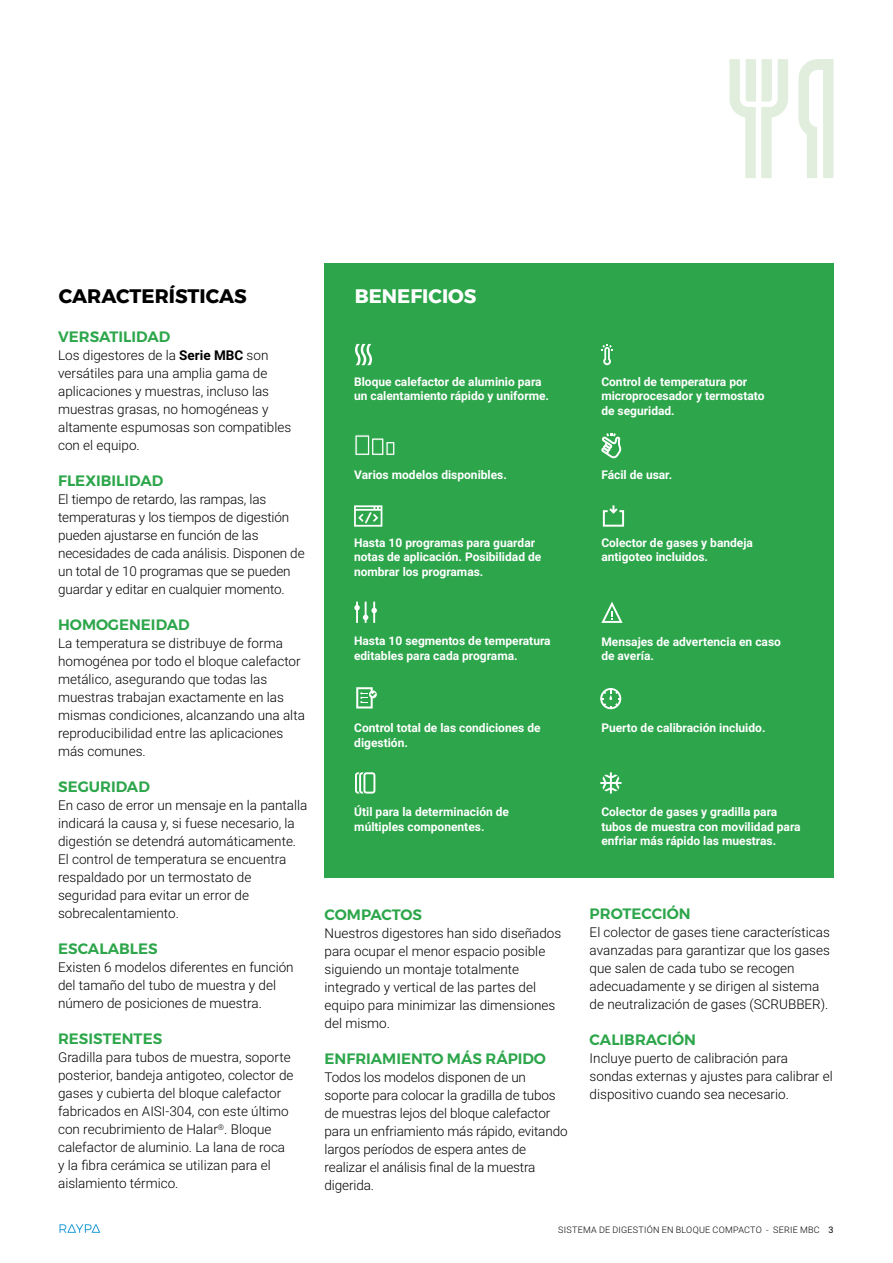
<style>
.page{position:relative;width:893px;height:1263px;background:#fff}
.page>*{position:absolute;margin:0;border:0;box-sizing:border-box;transform-origin:0 0}
.t1{font:700 19.5px "Montserrat";color:#000}
.t2{font:700 19.5px "Montserrat";color:#fff}
.t3{font:600 15px "Montserrat";color:#2da64b}
.t4{font:300 13.5px/18px "Roboto";color:#000}
.t5{font:700 12px/14.4px "Roboto";color:#fff}
.t6{font:300 9px "Roboto";letter-spacing:.03em;color:#000}
.s1{font-weight:700}
.s2{font-weight:400}
</style>
<div class="page">
<svg style="left:60px;top:1224px;width:40px;height:9px"></svg>
<svg style="left:799px;top:59px;width:34px;height:119px"></svg>
<svg style="left:729px;top:59px;width:59px;height:119px"></svg>
<div style="left:324px;top:263px;width:509px;height:614px;background:#2da64b"></div>
<svg style="left:601px;top:433px;width:20px;height:25px"></svg>
<svg style="left:355px;top:772px;width:20px;height:21px"></svg>
<svg style="left:354px;top:505px;width:28px;height:22px"></svg>
<svg style="left:356px;top:687px;width:21px;height:21px"></svg>
<svg style="left:600px;top:688px;width:21px;height:21px"></svg>
<svg style="left:355px;top:344px;width:17px;height:21px"></svg>
<svg style="left:601px;top:602px;width:22px;height:21px"></svg>
<svg style="left:354px;top:602px;width:23px;height:21px"></svg>
<svg style="left:601px;top:344px;width:12px;height:21px"></svg>
<svg style="left:355px;top:435px;width:40px;height:20px"></svg>
<svg style="left:603px;top:505px;width:21px;height:22px"></svg>
<svg style="left:600px;top:772px;width:21px;height:21px"></svg>
<h1 class="t1" style="left:59px;top:280px;width:189px">CARACTERÍSTICAS</h1>
<p class="t3" style="left:58px;top:325px;width:114px">VERSATILIDAD</p>
<p class="t4" style="left:58px;top:346px;width:235px">Los digestores de la <span class="s1">Serie MBC</span> son versátiles para una amplia gama de aplicaciones y muestras, incluso las muestras grasas, no homogéneas y altamente espumosas son compatibles con el equipo.</p>
<p class="t3" style="left:58px;top:469px;width:107px">FLEXIBILIDAD</p>
<p class="t4" style="left:58px;top:490px;width:248px">El tiempo de retardo, las rampas, las temperaturas y los tiempos de digestión pueden ajustarse en función de las necesidades de cada análisis. Disponen de un total de 10 programas que se pueden guardar y editar en cualquier momento.</p>
<p class="t3" style="left:58px;top:613px;width:133px">HOMOGENEIDAD</p>
<p class="t4" style="left:58px;top:634px;width:248px">La temperatura se distribuye de forma homogénea por todo el bloque calefactor metálico, asegurando que todas las muestras trabajan exactamente en las mismas condiciones, alcanzando una alta reproducibilidad entre las aplicaciones más comunes.</p>
<p class="t3" style="left:58px;top:775px;width:93px">SEGURIDAD</p>
<p class="t4" style="left:58px;top:796px;width:251px">En caso de error un mensaje en la pantalla indicará la causa y, si fuese necesario, la digestión se detendrá automáticamente.<br>El control de temperatura se encuentra respaldado por un termostato de seguridad para evitar un error de sobrecalentamiento.</p>
<p class="t3" style="left:58px;top:937px;width:101px">ESCALABLES</p>
<p class="t4" style="left:58px;top:958px;width:237px">Existen 6 modelos diferentes en función del tamaño del tubo de muestra y del número de posiciones de muestra.</p>
<p class="t3" style="left:58px;top:1027px;width:106px">RESISTENTES</p>
<p class="t4" style="left:58px;top:1048px;width:237px">Gradilla para tubos de muestra, soporte posterior, bandeja antigoteo, colector de gases y cubierta del bloque calefactor fabricados en AISI-304, con este último con recubrimiento de Halar<sup>®</sup>. Bloque calefactor de aluminio. La lana de roca y la fibra cerámica se utilizan para el aislamiento térmico.</p>
<h1 class="t2" style="left:355px;top:280px;width:123px">BENEFICIOS</h1>
<p class="t5" style="left:354px;top:374px;width:196px">Bloque calefactor de aluminio para un calentamiento rápido y uniforme.</p>
<p class="t5" style="left:601px;top:374px;width:165px">Control de temperatura por microprocesador y termostato de seguridad.</p>
<p class="t5" style="left:354px;top:467px;width:154px">Varios modelos disponibles.</p>
<p class="t5" style="left:601px;top:467px;width:72px">Fácil de usar.</p>
<p class="t5" style="left:354px;top:535px;width:189px">Hasta 10 programas para guardar notas de aplicación. Posibilidad de nombrar los programas.</p>
<p class="t5" style="left:354px;top:633px;width:198px">Hasta 10 segmentos de temperatura editables para cada programa.</p>
<p class="t5" style="left:601px;top:535px;width:153px">Colector de gases y bandeja antigoteo incluidos.</p>
<p class="t5" style="left:601px;top:634px;width:181px">Mensajes de advertencia en caso de avería.</p>
<p class="t5" style="left:354px;top:720px;width:188px">Control total de las condiciones de digestión.</p>
<p class="t5" style="left:354px;top:804px;width:156px">Útil para la determinación de múltiples componentes.</p>
<p class="t5" style="left:601px;top:720px;width:166px">Puerto de calibración incluido.</p>
<p class="t5" style="left:601px;top:804px;width:201px">Colector de gases y gradilla para tubos de muestra con movilidad para enfriar más rápido las muestras.</p>
<p class="t3" style="left:325px;top:903px;width:99px">COMPACTOS</p>
<p class="t4" style="left:325px;top:924px;width:238px">Nuestros digestores han sido diseñados para ocupar el menor espacio posible siguiendo un montaje totalmente integrado y vertical de las partes del equipo para minimizar las dimensiones del mismo.</p>
<p class="t3" style="left:325px;top:1047px;width:223px">ENFRIAMIENTO MÁS RÁPIDO</p>
<p class="t4" style="left:325px;top:1068px;width:244px">Todos los modelos disponen de un soporte para colocar la gradilla de tubos de muestras lejos del bloque calefactor para un enfriamiento más rápido, evitando largos períodos de espera antes de realizar el análisis final de la muestra digerida.</p>
<p class="t3" style="left:590px;top:902px;width:103px">PROTECCIÓN</p>
<p class="t4" style="left:590px;top:923px;width:242px">El colector de gases tiene características avanzadas para garantizar que los gases que salen de cada tubo se recogen adecuadamente y se dirigen al sistema de neutralización de gases (SCRUBBER).</p>
<p class="t3" style="left:590px;top:1028px;width:108px">CALIBRACIÓN</p>
<p class="t4" style="left:590px;top:1049px;width:245px">Incluye puerto de calibración para sondas externas y ajustes para calibrar el dispositivo cuando sea necesario.</p>
<p class="t6" style="left:558px;top:1224px;width:277px">SISTEMA DE DIGESTIÓN EN BLOQUE COMPACTO - SERIE MBC <span class="s2">3</span></p>
</div>
